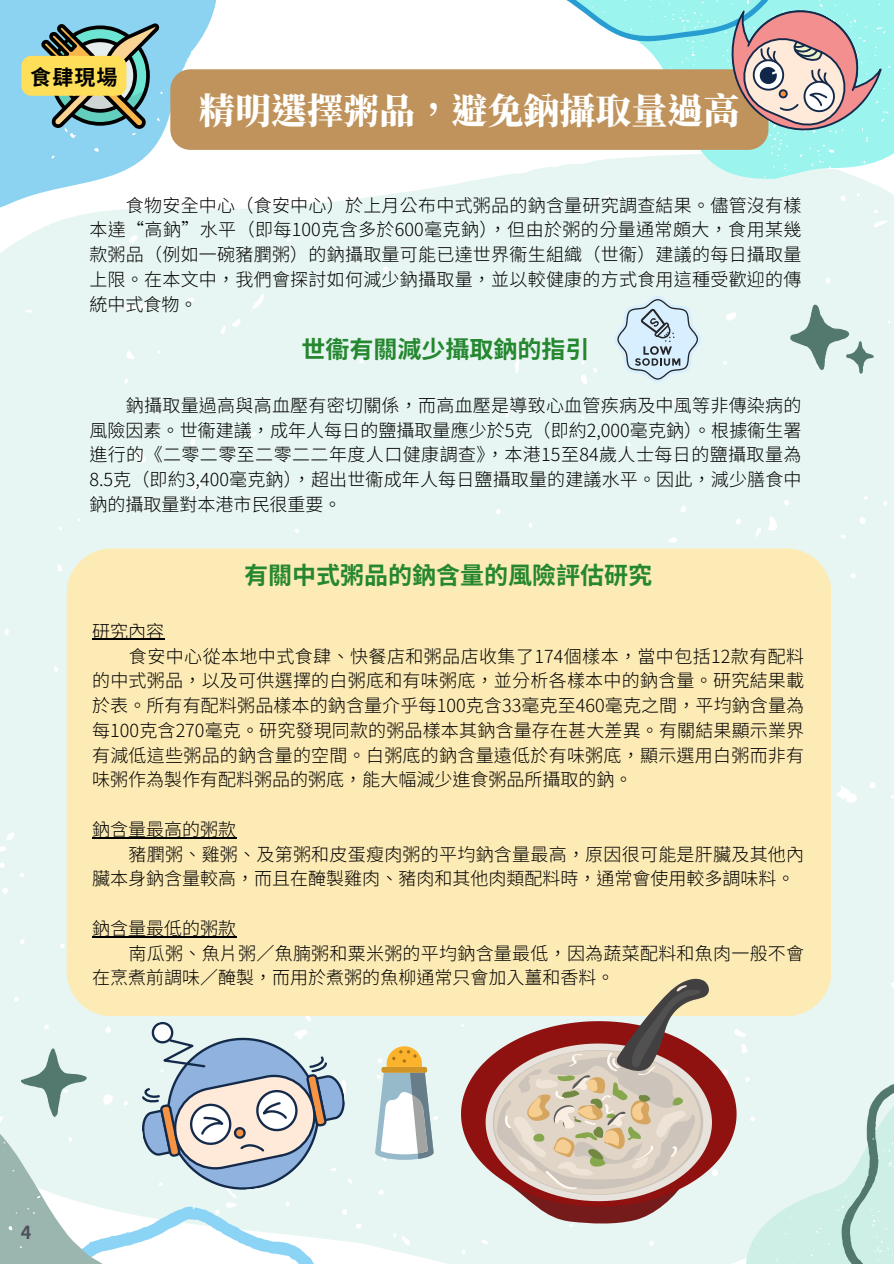
<style>
.page{position:relative;width:894px;height:1264px;background:#fff}
.page>*{position:absolute;margin:0;border:0;box-sizing:border-box;transform-origin:0 0}
.t1{font:900 36px "Noto Serif CJ Ktc";color:#fff}
.t2{font:700 24px "Noto Sans CJ Ktc";color:#258730}
.t3{font:700 21px "Noto Sans CJ Ktc";color:#000}
.t4{font:300 18px/24.8px "Noto Sans CJ Ktc";letter-spacing:.01em;color:#000;text-align:justify}
.t5{font:700 18px "Noto Sans CJ Ktc";color:#4e505a}
</style>
<div class="page">
<div style="left:0;top:168px;width:893px;height:1095px;background:#e7f6f2"></div>
<svg style="left:0;top:0;width:276px;height:228px"></svg>
<svg style="left:540px;top:0;width:353px;height:180px;fill:#e7f6f2"></svg>
<svg style="left:41px;top:23px;width:118px;height:106px"></svg>
<div style="left:21px;top:56px;width:105px;height:40px;background:#ffde59;border-radius:10px"></div>
<svg style="left:720px;top:995px;width:173px;height:268px;fill:#e7f6f2"></svg>
<svg style="left:0;top:1025px;width:21px;height:238px;fill:#e7f6f2"></svg>
<svg style="left:841px;top:1082px;width:52px;height:181px"></svg>
<svg style="left:789px;top:304px;width:84px;height:69px"></svg>
<div style="left:67px;top:548px;width:763px;height:468px;background:#fdebb5"></div>
<div style="left:170px;top:69px;width:598px;height:81px;background:#bf935b;border-radius:20px"></div>
<svg style="left:440px;top:0;width:452px;height:159px"></svg>
<svg style="left:614px;top:296px;width:86px;height:87px"></svg>
<svg style="left:461px;top:1021px;width:275px;height:185px;fill:#e7f6f2"></svg>
<svg style="left:485px;top:978px;width:226px;height:246px"></svg>
<svg style="left:21px;top:1005px;width:413px;height:258px"></svg>
<hr style="left:92px;top:639px;width:72px;height:1px;background:#000">
<hr style="left:92px;top:837px;width:144px;height:1px;background:#000">
<hr style="left:92px;top:936px;width:144px;height:1px;background:#000">
<p class="t3" style="left:30px;top:60px;width:89px">食肆現場</p>
<p class="t1" style="left:199px;top:83px;width:539px">精明選擇粥品，避免鈉攝取量過高</p>
<p class="t4" style="left:89px;top:192px;width:713px;text-indent:37px">食物安全中心（食安中心）於上月公布中式粥品的鈉含量研究調查結果。儘管沒有樣本達“高鈉”水平（即每100克含多於600毫克鈉），但由於粥的分量通常頗大，食用某幾款粥品（例如一碗豬膶粥）的鈉攝取量可能已達世界衞生組織（世衞）建議的每日攝取量上限。在本文中，我們會探討如何減少鈉攝取量，並以較健康的方式食用這種受歡迎的傳統中式食物。</p>
<h3 class="t2" style="left:301px;top:330px;width:289px">世衞有關減少攝取鈉的指引</h3>
<p class="t4" style="left:89px;top:392px;width:713px;text-indent:37px">鈉攝取量過高與高血壓有密切關係，而高血壓是導致心血管疾病及中風等非傳染病的風險因素。世衞建議，成年人每日的鹽攝取量應少於5克（即約2,000毫克鈉）。根據衞生署進行的《二零二零至二零二二年度人口健康調查》，本港15至84歲人士每日的鹽攝取量為8.5克（即約3,400毫克鈉），超出世衞成年人每日鹽攝取量的建議水平。因此，減少膳食中鈉的攝取量對本港市民很重要。</p>
<h1 class="t2" style="left:244px;top:556px;width:409px">有關中式粥品的鈉含量的風險評估研究</h1>
<p class="t4" style="left:92px;top:618px;width:74px">研究內容</p>
<p class="t4" style="left:92px;top:642px;width:713px;text-indent:37px">食安中心從本地中式食肆、快餐店和粥品店收集了174個樣本，當中包括12款有配料的中式粥品，以及可供選擇的白粥底和有味粥底，並分析各樣本中的鈉含量。研究結果載於表。所有有配料粥品樣本的鈉含量介乎每100克含33毫克至460毫克之間，平均鈉含量為每100克含270毫克。研究發現同款的粥品樣本其鈉含量存在甚大差異。有關結果顯示業界有減低這些粥品的鈉含量的空間。白粥底的鈉含量遠低於有味粥底，顯示選用白粥而非有味粥作為製作有配料粥品的粥底，能大幅減少進食粥品所攝取的鈉。</p>
<p class="t4" style="left:92px;top:816px;width:146px">鈉含量最高的粥款</p>
<p class="t4" style="left:92px;top:840px;width:713px;text-indent:37px">豬膶粥、雞粥、及第粥和皮蛋瘦肉粥的平均鈉含量最高，原因很可能是肝臟及其他內臟本身鈉含量較高，而且在醃製雞肉、豬肉和其他肉類配料時，通常會使用較多調味料。</p>
<h2 class="t4" style="left:92px;top:915px;width:146px">鈉含量最低的粥款</h2>
<p class="t4" style="left:92px;top:939px;width:713px;text-indent:37px">南瓜粥、魚片粥／魚腩粥和粟米粥的平均鈉含量最低，因為蔬菜配料和魚肉一般不會在烹煮前調味／醃製，而用於煮粥的魚柳通常只會加入薑和香料。</p>
<p class="t5" style="left:21px;top:1217px;width:12px">4</p>
</div>
